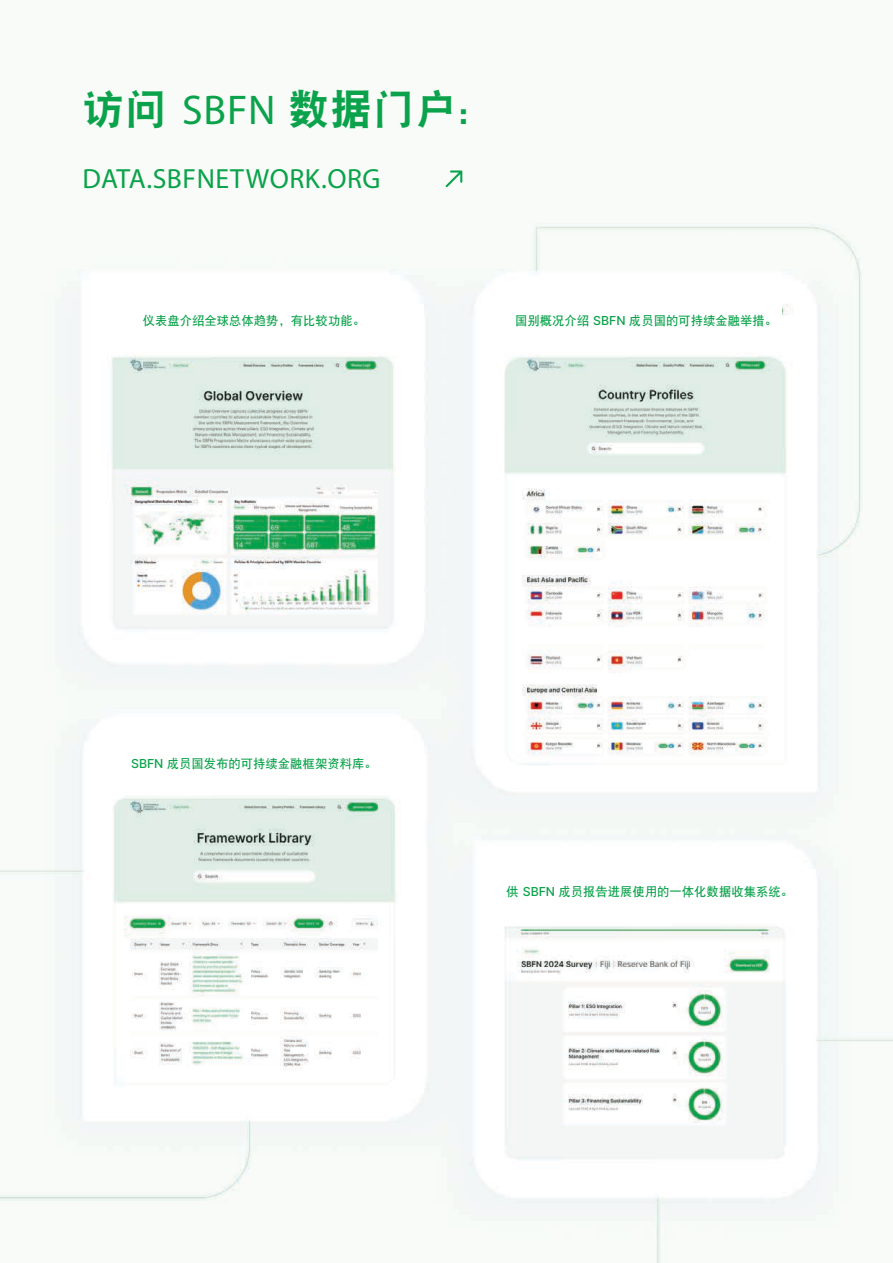
<style>
.page{position:relative;width:893px;height:1263px;background:#fff}
.page>*{position:absolute;margin:0;border:0;box-sizing:border-box;transform-origin:0 0}
.t1{font:41.7px "DFP Hei W9";letter-spacing:.02em;color:#0aa24a}
.t2{font:600 27.75px "Open Sans";letter-spacing:.02em;color:#0aa24a}
.t3{font:12.3px "DFP Hei W7";color:#0aa24a}
.s1{font-family:"Open Sans";font-weight:600}
.s2{font-family:"Inter";font-weight:500}
</style>
<div class="page">
<img style="left:0;top:170px;width:893px;height:1093px">
<svg style="left:446px;top:170px;width:16px;height:17px"></svg>
<div style="left:105px;top:294px;width:285px;height:58px;background:#fff"></div>
<div style="left:105px;top:737px;width:285px;height:58px;background:#fff"></div>
<div style="left:497px;top:294px;width:285px;height:58px;background:#fff"></div>
<div style="left:497px;top:865px;width:285px;height:58px;background:#fff"></div>
<h1 class="t1" style="left:82px;top:87px;width:388px">访问 <span class="s1">SBFN</span> 数据门户:</h1>
<h2 class="t2" style="left:82px;top:161px;width:300px">DATA.SBFNETWORK.ORG</h2>
<p class="t3" style="left:143px;top:314px;width:224px">仪表盘介绍全球总体趋势，有比较功能。</p>
<p class="t3" style="left:515px;top:314px;width:264px">国别概况介绍 <span class="s2">SBFN</span> 成员国的可持续金融举措。</p>
<p class="t3" style="left:131px;top:757px;width:247px"><span class="s2">SBFN</span> 成员国发布的可持续金融框架资料库。</p>
<p class="t3" style="left:506px;top:885px;width:288px">供 <span class="s2">SBFN</span> 成员报告进展使用的一体化数据收集系统。</p>
</div>
